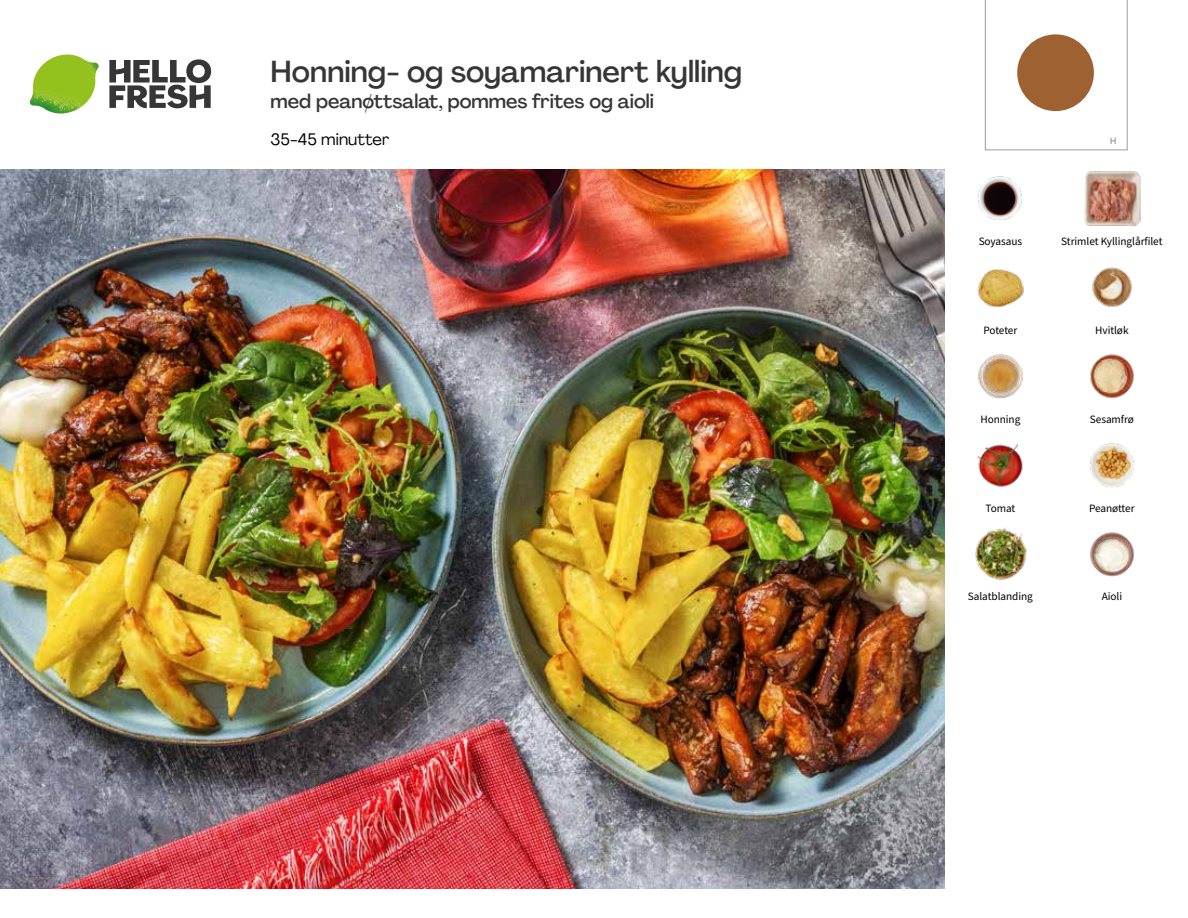
<style>
.page{position:relative;width:1188px;height:918px;background:#fff}
.page>*{position:absolute;margin:0;border:0;box-sizing:border-box;transform-origin:0 0}
.t1{font:500 30px "Agrandir";color:#373636}
.t2{font:500 19.5px "Agrandir";color:#373636}
.t3{font:16.5px "Agrandir";letter-spacing:.005em;color:#000}
.t4{font:11.25px "Source Sans Pro";letter-spacing:-.005em;color:#000}
.t5{font:500 9px "Gotham";color:#9d9d9c}
</style>
<div class="page">
<svg style="left:109px;top:59px;width:102px;height:49px"></svg>
<img style="left:30px;top:55px;width:69px;height:59px">
<img style="left:0;top:170px;width:945px;height:718px">
<svg style="left:985px;top:0;width:142px;height:150px"></svg>
<img style="left:978px;top:354px;width:45px;height:45px">
<img style="left:977px;top:269px;width:47px;height:39px">
<img style="left:1092px;top:267px;width:40px;height:40px">
<img style="left:1090px;top:354px;width:44px;height:45px">
<img style="left:1090px;top:443px;width:44px;height:45px">
<img style="left:977px;top:443px;width:46px;height:44px">
<img style="left:975px;top:527px;width:52px;height:53px">
<img style="left:1090px;top:532px;width:44px;height:45px">
<img style="left:1084px;top:171px;width:57px;height:56px">
<img style="left:978px;top:176px;width:44px;height:45px">
<h1 class="t1" style="left:271px;top:53px;width:473px">Honning- og soyamarinert kylling</h1>
<h2 class="t2" style="left:271px;top:89px;width:385px">med peanøttsalat, pommes frites og aioli</h2>
<h3 class="t3" style="left:271px;top:129px;width:120px">35-45 minutter</h3>
<p class="t5" style="left:1110px;top:135px;width:8px">H</p>
<p class="t4" style="left:979px;top:234px;width:45px">Soyasaus</p>
<p class="t4" style="left:1061px;top:234px;width:103px">Strimlet Kyllinglårfilet</p>
<p class="t4" style="left:983px;top:323px;width:35px">Poteter</p>
<p class="t4" style="left:1095px;top:323px;width:35px">Hvitløk</p>
<p class="t4" style="left:980px;top:412px;width:42px">Honning</p>
<p class="t4" style="left:1090px;top:412px;width:46px">Sesamfrø</p>
<p class="t4" style="left:986px;top:500px;width:31px">Tomat</p>
<p class="t4" style="left:1089px;top:500px;width:47px">Peanøtter</p>
<p class="t4" style="left:968px;top:589px;width:66px">Salatblanding</p>
<p class="t4" style="left:1102px;top:589px;width:22px">Aioli</p>
</div>
